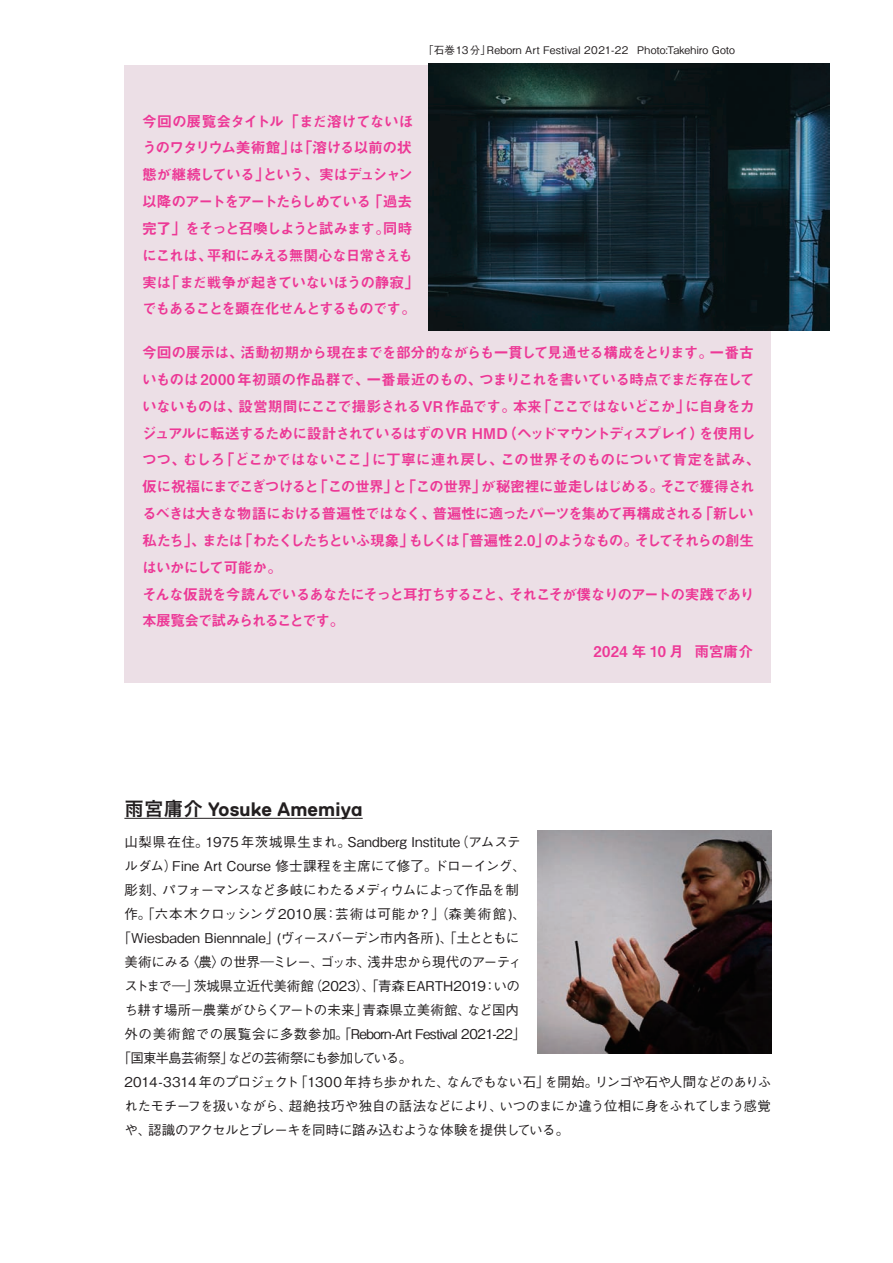
<style>
.page{position:relative;width:893px;height:1263px;background:#fff}
.page>*{position:absolute;margin:0;border:0;box-sizing:border-box;transform-origin:0 0}
.t1{font:700 19.5px "Replica Pro";letter-spacing:.01em;color:#231f20}
.t2{font:14.85px/26.8px "Midashi Go Pro MB31";letter-spacing:-.065em;color:#ed3896}
.t3{font:14.85px "Midashi Go Pro MB31";letter-spacing:.005em;color:#ed3896}
.t4{font:500 13.5px "Gothic BBB Pro";letter-spacing:-.025em;color:#231f20}
.t5{font:500 13.5px "Gothic BBB Pro";letter-spacing:-.05em;color:#231f20}
.t6{font:500 13.5px "Gothic BBB Pro";letter-spacing:-.005em;color:#231f20}
.t7{font:500 13.5px "Gothic BBB Pro";letter-spacing:-.065em;color:#231f20}
.t8{font:500 13.5px "Gothic BBB Pro";letter-spacing:.01em;color:#231f20}
.t9{font:500 13.5px "Gothic BBB Pro";color:#231f20}
.t10{font:500 13.5px "Gothic BBB Pro";letter-spacing:.045em;color:#231f20}
.t11{font:500 10.5px "Gothic BBB Pro";letter-spacing:.015em;color:#231f20}
.s1{font-family:"Koburina Go Std W6";font-weight:400}
</style>
<div class="page">
<div style="left:124px;top:65px;width:647px;height:618px;background:#ecdfe6"></div>
<hr style="left:124px;top:818px;width:239px;height:1px;background:#231f20">
<img style="left:537px;top:831px;width:234px;height:222px">
<img style="left:428px;top:64px;width:401px;height:267px">
<p class="t11" style="left:423px;top:41px;width:313px">「石巻13分」Reborn Art Festival 2021-22 ｠Photo:Takehiro Goto</p>
<p class="t2" style="left:142px;top:106px;width:279px">今回の展覧会タイトル「まだ溶けてないほうのワタリウム美術館」は「溶ける以前の状態が継続している」という、実はデュシャン以降のアートをアートたらしめている「過去完了」をそっと召喚しようと試みます。同時にこれは、平和にみえる無関心な日常さえも実は「まだ戦争が起きていないほうの静寂」でもあることを顕在化せんとするものです。</p>
<p class="t2" style="left:142px;top:337px;width:620px">今回の展示は、活動初期から現在までを部分的ながらも一貫して見通せる構成をとります。一番古いものは 2000 年初頭の作品群で、一番最近のもの、つまりこれを書いている時点でまだ存在していないものは、設営期間にここで撮影されるVR作品です。本来「ここではないどこか」に自身をカジュアルに転送するために設計されているはずのVR HMD（ヘッドマウントディスプレイ）を使用しつつ、むしろ「どこかではないここ」に丁寧に連れ戻し、この世界そのものについて肯定を試み、仮に祝福にまでこぎつけると「この世界」と「この世界」が秘密裡に並走しはじめる。そこで獲得されるべきは大きな物語における普遍性ではなく、普遍性に適ったパーツを集めて再構成される「新しい私たち」、または「わたくしたちといふ現象」もしくは「普遍性 2.0」のようなもの。そしてそれらの創生はいかにして可能か。<br>そんな仮説を今読んでいるあなたにそっと耳打ちすること、それこそが僕なりのアートの実践であり本展覧会で試みられることです。</p>
<p class="t3" style="left:594px;top:640px;width:161px">2024 年 10 月 雨宮庸介</p>
<h1 class="t1" style="left:124px;top:799px;width:240px"><span class="s1">雨宮庸介</span> Yosuke Amemiya</h1>
<p class="t8" style="left:124px;top:831px;width:398px">山梨県在住。1975年茨城県生まれ。Sandberg Institute（アムステ</p>
<p class="t9" style="left:124px;top:855px;width:403px">ルダム）Fine Art Course 修士課程を主席にて修了。ドローイング、</p>
<p class="t7" style="left:124px;top:879px;width:396px">彫刻、パフォーマンスなど多岐にわたるメディウムによって作品を制</p>
<p class="t10" style="left:124px;top:903px;width:403px">作。「六本木クロッシング2010展：芸術は可能か？」（森美術館)、</p>
<p class="t6" style="left:118px;top:927px;width:403px">「Wiesbaden Biennnale」(ヴィースバーデン市内各所)、「土とともに</p>
<p class="t4" style="left:124px;top:951px;width:399px">美術にみる〈農〉の世界―ミレー、ゴッホ、浅井忠から現代のアーティ</p>
<p class="t6" style="left:124px;top:975px;width:397px">ストまで―」茨城県立近代美術館（2023）、「青森EARTH2019：いの</p>
<p class="t4" style="left:124px;top:999px;width:396px">ち耕す場所－農業がひらくアートの未来」青森県立美術館、など国内</p>
<p class="t4" style="left:124px;top:1023px;width:403px">外の美術館での展覧会に多数参加。「Reborn-Art Festival 2021-22」</p>
<p class="t7" style="left:118px;top:1047px;width:296px">「国東半島芸術祭」などの芸術祭にも参加している。</p>
<p class="t5" style="left:124px;top:1071px;width:648px">2014-3314 年のプロジェクト「1300 年持ち歩かれた、なんでもない石」を開始。リンゴや石や人間などのありふ</p>
<p class="t4" style="left:124px;top:1095px;width:648px">れたモチーフを扱いながら、超絶技巧や独自の話法などにより、いつのまにか違う位相に身をふれてしまう感覚</p>
<p class="t5" style="left:124px;top:1119px;width:446px">や、認識のアクセルとブレーキを同時に踏み込むような体験を提供している。</p>
</div>
